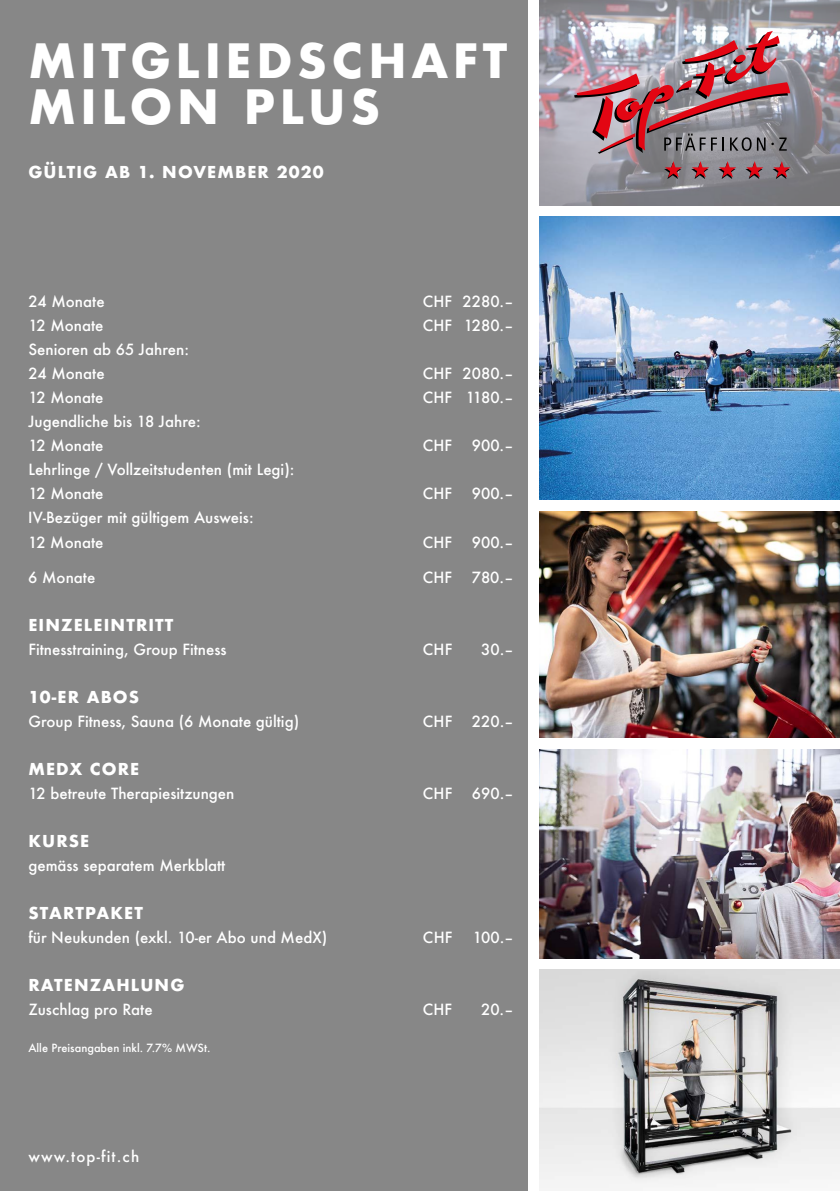
<style>
.page{position:relative;width:840px;height:1191px;background:#fff}
.page>*{position:absolute;margin:0;border:0;box-sizing:border-box;transform-origin:0 0}
.t1{font:700 46px/46px "Futura";letter-spacing:.1em;color:#fff}
.t2{font:700 16px "Futura";letter-spacing:.07em;color:#fff}
.t3{font:500 15px/24px "Futura";color:#fff}
.t4{font:500 15px "Futura";letter-spacing:.07em;color:#fff}
.t5{font:500 11px "Futura";color:#fff}
</style>
<div class="page">
<img style="left:539px;top:969px;width:300px;height:219px">
<img style="left:539px;top:511px;width:300px;height:226px">
<img style="left:539px;top:217px;width:300px;height:283px">
<img style="left:539px;top:0;width:300px;height:205px">
<img style="left:539px;top:750px;width:300px;height:208px">
<img style="left:573px;top:31px;width:216px;height:123px">
<svg style="left:663px;top:161px;width:18px;height:18px"></svg>
<svg style="left:691px;top:161px;width:17px;height:18px"></svg>
<svg style="left:718px;top:161px;width:17px;height:18px"></svg>
<svg style="left:745px;top:161px;width:17px;height:18px"></svg>
<svg style="left:772px;top:161px;width:17px;height:18px"></svg>
<div style="left:0;top:0;width:527px;height:1191px;background:#878787"></div>
<h1 class="t1" style="left:28px;top:37px;width:480px">MITGLIEDSCHAFT<br>MILON PLUS</h1>
<p class="t2" style="left:28px;top:160px;width:296px">GÜLTIG AB 1. NOVEMBER 2020</p>
<p class="t3" style="left:28px;top:290px;width:78px">24 Monate</p>
<p class="t3" style="left:422px;top:290px;width:93px">CHF 2280.–</p>
<p class="t3" style="left:28px;top:314px;width:77px">12 Monate</p>
<p class="t3" style="left:422px;top:314px;width:93px">CHF 1280.–</p>
<p class="t3" style="left:28px;top:338px;width:162px">Senioren ab 65 Jahren:<br>24 Monate</p>
<p class="t3" style="left:422px;top:362px;width:93px">CHF 2080.–</p>
<p class="t3" style="left:28px;top:386px;width:77px">12 Monate</p>
<p class="t3" style="left:422px;top:386px;width:93px">CHF 1180.–</p>
<p class="t3" style="left:28px;top:410px;width:174px">Jugendliche bis 18 Jahre:<br>12 Monate</p>
<p class="t3" style="left:422px;top:434px;width:31px">CHF</p>
<p class="t3" style="left:471px;top:434px;width:44px">900.–</p>
<p class="t3" style="left:28px;top:458px;width:267px">Lehrlinge / Vollzeitstudenten (mit Legi):<br>12 Monate</p>
<p class="t3" style="left:28px;top:506px;width:227px">IV-Bezüger mit gültigem Ausweis:<br>12 Monate</p>
<p class="t3" style="left:422px;top:482px;width:31px">CHF</p>
<p class="t3" style="left:471px;top:482px;width:44px">900.–</p>
<p class="t3" style="left:422px;top:530px;width:31px">CHF</p>
<p class="t3" style="left:471px;top:530px;width:44px">900.–</p>
<p class="t3" style="left:28px;top:565px;width:69px">6 Monate</p>
<p class="t3" style="left:422px;top:565px;width:31px">CHF</p>
<p class="t3" style="left:471px;top:565px;width:44px">780.–</p>
<p class="t2" style="left:28px;top:613px;width:146px">EINZELEINTRITT</p>
<p class="t3" style="left:28px;top:637px;width:200px">Fitnesstraining, Group Fitness</p>
<p class="t3" style="left:422px;top:637px;width:31px">CHF</p>
<p class="t3" style="left:481px;top:637px;width:34px">30.–</p>
<p class="t2" style="left:28px;top:685px;width:112px">10-ER ABOS</p>
<p class="t3" style="left:28px;top:709px;width:272px">Group Fitness, Sauna (6 Monate gültig)</p>
<p class="t3" style="left:422px;top:709px;width:31px">CHF</p>
<p class="t3" style="left:471px;top:709px;width:44px">220.–</p>
<p class="t2" style="left:28px;top:757px;width:112px">MEDX CORE</p>
<p class="t3" style="left:28px;top:781px;width:207px">12 betreute Therapiesitzungen</p>
<p class="t3" style="left:422px;top:781px;width:31px">CHF</p>
<p class="t3" style="left:471px;top:781px;width:44px">690.–</p>
<p class="t2" style="left:28px;top:829px;width:62px">KURSE</p>
<p class="t3" style="left:28px;top:853px;width:198px">gemäss separatem Merkblatt</p>
<p class="t2" style="left:28px;top:901px;width:116px">STARTPAKET</p>
<p class="t3" style="left:28px;top:925px;width:300px">für Neukunden (exkl. 10-er Abo und MedX)</p>
<p class="t3" style="left:422px;top:925px;width:31px">CHF</p>
<p class="t3" style="left:472px;top:925px;width:43px">100.–</p>
<p class="t2" style="left:28px;top:973px;width:157px">RATENZAHLUNG</p>
<p class="t3" style="left:28px;top:997px;width:126px">Zuschlag pro Rate</p>
<p class="t3" style="left:422px;top:997px;width:31px">CHF</p>
<p class="t3" style="left:481px;top:997px;width:34px">20.–</p>
<p class="t5" style="left:28px;top:1040px;width:183px">Alle Preisangaben inkl. 7.7% MWSt.</p>
<p class="t4" style="left:28px;top:1146px;width:112px">www.top-fit.ch</p>
</div>
